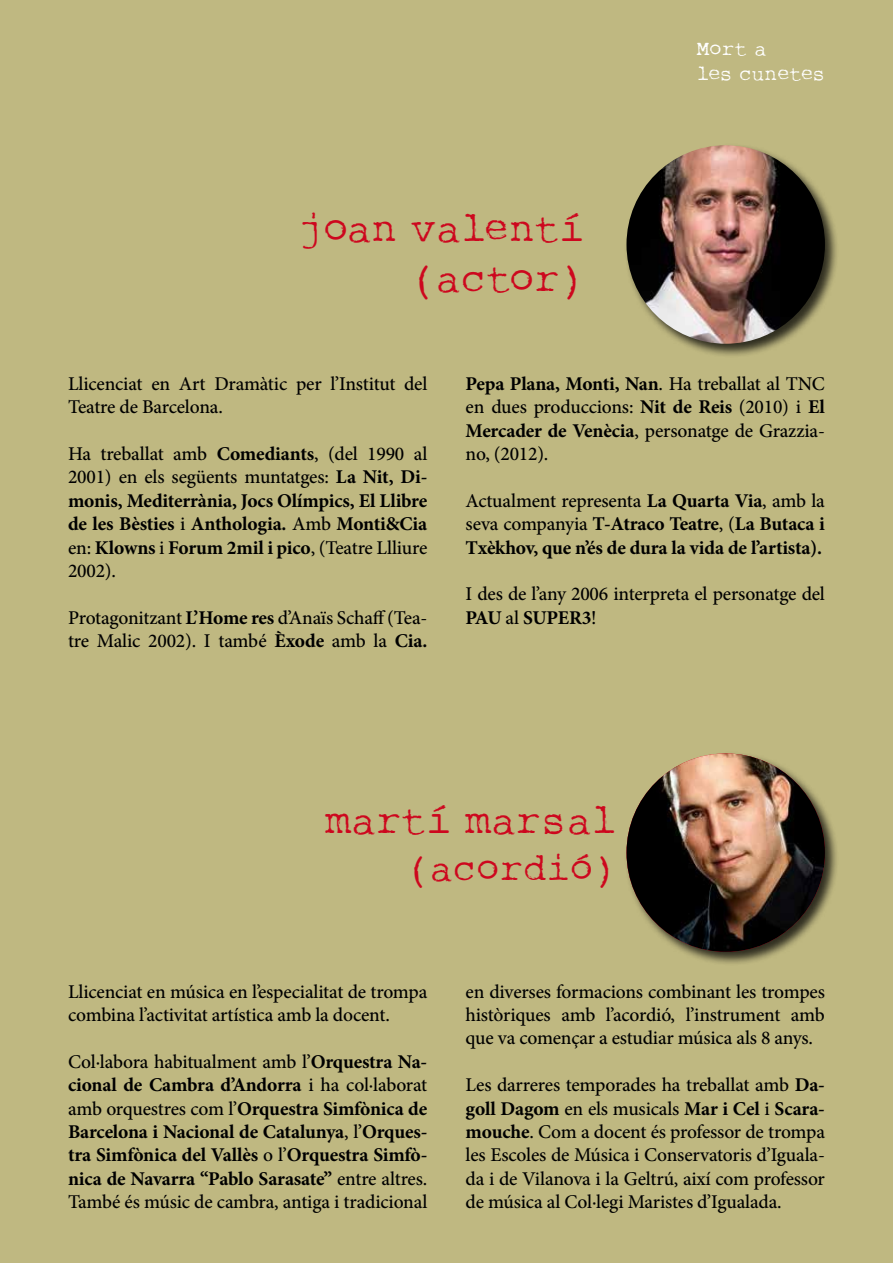
<style>
.page{position:relative;width:893px;height:1263px;background:#bfb881}
.page>*{position:absolute;margin:0;border:0;box-sizing:border-box;transform-origin:0 0}
.t1{font:42px/50.4px "Rough Typewriter";color:#cd071e;text-align:right}
.t2{font:39px "Rough Typewriter";color:#cd071e}
.t3{font:21px/25.2px "Rough Typewriter";color:#fff}
.t4{font:500 19.5px/23.4px "Minion Pro";letter-spacing:-.01em;color:#000}
.t5{font:700 19.5px/23.4px "Minion Pro";letter-spacing:-.01em;color:#000;text-align:justify}
.s1{font-weight:500}
.s2{font-weight:700}
</style>
<div class="page">
<div style="left:624px;top:143px;width:215px;height:215px;background:#000;opacity:.75"></div>
<img style="left:626px;top:145px;width:199px;height:199px;border-radius:99px">
<div style="left:624px;top:751px;width:215px;height:215px;background:#000;opacity:.75"></div>
<img style="left:626px;top:753px;width:199px;height:199px;border-radius:99px">
<h1 class="t1" style="left:298px;top:206px;width:288px">joan valentí (actor)</h1>
<p class="t3" style="left:697px;top:37px;width:130px">Mort a<br>les cunetes</p>
<p class="t4" style="left:68px;top:372px;width:361px">Llicenciat en Art Dramàtic per l’Institut del<br>Teatre de Barcelona.</p>
<p class="t5" style="left:68px;top:442px;width:361px"><span class="s1">Ha treballat amb</span> Comediants<span class="s1">, (del 1990 al 2001) en els següents muntatges:</span> La Nit, Di&shy;monis, Mediterrània, Jocs Olímpics, El Llibre de les Bèsties <span class="s1">i</span> Anthologia. <span class="s1">Amb</span> Monti&amp;Cia <span class="s1">en:</span> Klowns <span class="s1">i</span> Forum 2mil i pico<span class="s1">, (Teatre Llliure 2002).</span></p>
<p class="t4" style="left:68px;top:606px;width:361px">Protagonitzant <span class="s2">L’Home res</span> d’Anaïs Schaff (Tea&shy;tre Malic 2002). I també <span class="s2">Èxode</span> amb la <span class="s2">Cia.</span></p>
<p class="t4" style="left:466px;top:372px;width:361px;text-align:justify"><span class="s2">Pepa Plana, Monti, Nan</span>. Ha treballat al TNC en dues produccions: <span class="s2">Nit de Reis</span> (2010) i <span class="s2">El Mercader de Venècia</span>, personatge de Grazzia&shy;no, (2012).</p>
<p class="t5" style="left:466px;top:489px;width:361px"><span class="s1">Actualment representa</span> La Quarta Via<span class="s1">, amb la seva companyia</span> T-Atraco Teatre<span class="s1">, (</span>La Butaca i Txèkhov, que n’és de dura la vida de l’artista).</p>
<p class="t4" style="left:466px;top:582px;width:361px">I des de l’any 2006 interpreta el personatge del<br><span class="s2">PAU</span> al <span class="s2">SUPER3</span>!</p>
<h1 class="t1" style="left:326px;top:798px;width:293px">martí marsal</h1>
<h2 class="t2" style="left:406px;top:846px;width:212px">(acordió)</h2>
<p class="t4" style="left:68px;top:980px;width:361px">Llicenciat en música en l’especialitat de trompa combina l’activitat artística amb la docent.</p>
<p class="t5" style="left:68px;top:1049px;width:361px"><span class="s1">Col·labora habitualment amb l’</span>Orquestra Na&shy;cional de Cambra d’Andorra <span class="s1">i ha col·laborat amb orquestres com l’</span>Orquestra Simfònica de Barcelona i Nacional de Catalunya<span class="s1">, l’</span>Orques&shy;tra Simfònica del Vallès <span class="s1">o l’</span>Orquestra Simfò&shy;nica de Navarra “Pablo Sarasate” <span class="s1">entre altres.<br>També és músic de cambra, antiga i tradicional</span></p>
<p class="t4" style="left:466px;top:980px;width:361px;text-align:justify">en diverses formacions combinant les trompes històriques amb l’acordió, l’instrument amb que va començar a estudiar música als 8 anys.</p>
<p class="t4" style="left:466px;top:1073px;width:361px;text-align:justify">Les darreres temporades ha treballat amb <span class="s2">Da&shy;goll Dagom</span> en els musicals <span class="s2">Mar i Cel</span> i <span class="s2">Scara&shy;mouche</span>. Com a docent és professor de trompa les Escoles de Música i Conservatoris d’Iguala&shy;da i de Vilanova i la Geltrú, així com professor de música al Col·legi Maristes d’Igualada.</p>
</div>
